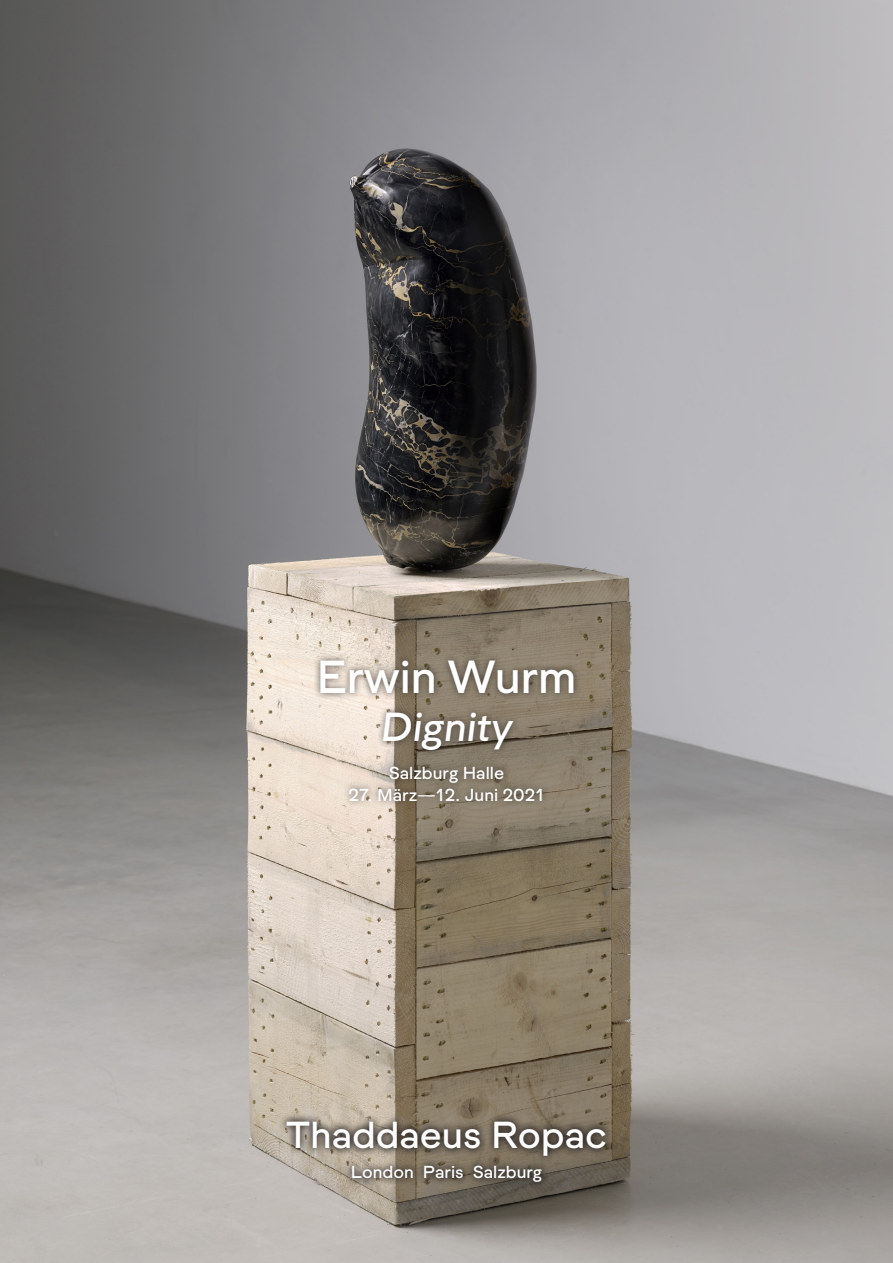
<style>
.page{position:relative;width:893px;height:1263px;background:#fff}
.page>*{position:absolute;margin:0;border:0;box-sizing:border-box;transform-origin:0 0}
.t1{font:48px "Formale Grotesque N3";color:#fff}
.t2{font:42px "Formale Grotesque N3 It";color:#fff}
.t3{font:39px "Formale Grotesque N3";color:#fff}
.t4{font:18px "Formale Grotesque N3";color:#fff}
</style>
<div class="page">
<img style="left:0;top:0;width:893px;height:1263px">
<div style="left:342px;top:759px;width:208px;height:49px;background:#231f20;opacity:.75"></div>
<div style="left:276px;top:1109px;width:340px;height:84px;background:#231f20;opacity:.75"></div>
<div style="left:345px;top:1158px;width:204px;height:31px;background:#231f20;opacity:.75"></div>
<div style="left:279px;top:1113px;width:334px;height:49px;background:#231f20;opacity:.75"></div>
<div style="left:313px;top:653px;width:268px;height:105px;background:#231f20;opacity:.75"></div>
<p class="t1" style="left:316px;top:650px;width:262px">Erwin Wurm</p>
<p class="t2" style="left:381px;top:703px;width:133px">Dignity</p>
<p class="t4" style="left:389px;top:763px;width:117px">Salzburg Halle</p>
<p class="t4" style="left:348px;top:784px;width:197px">27. März—12. Juni 2021</p>
<p class="t3" style="left:286px;top:1113px;width:323px">Thaddaeus Ropac</p>
<p class="t4" style="left:351px;top:1162px;width:193px">London Paris Salzburg</p>
</div>
